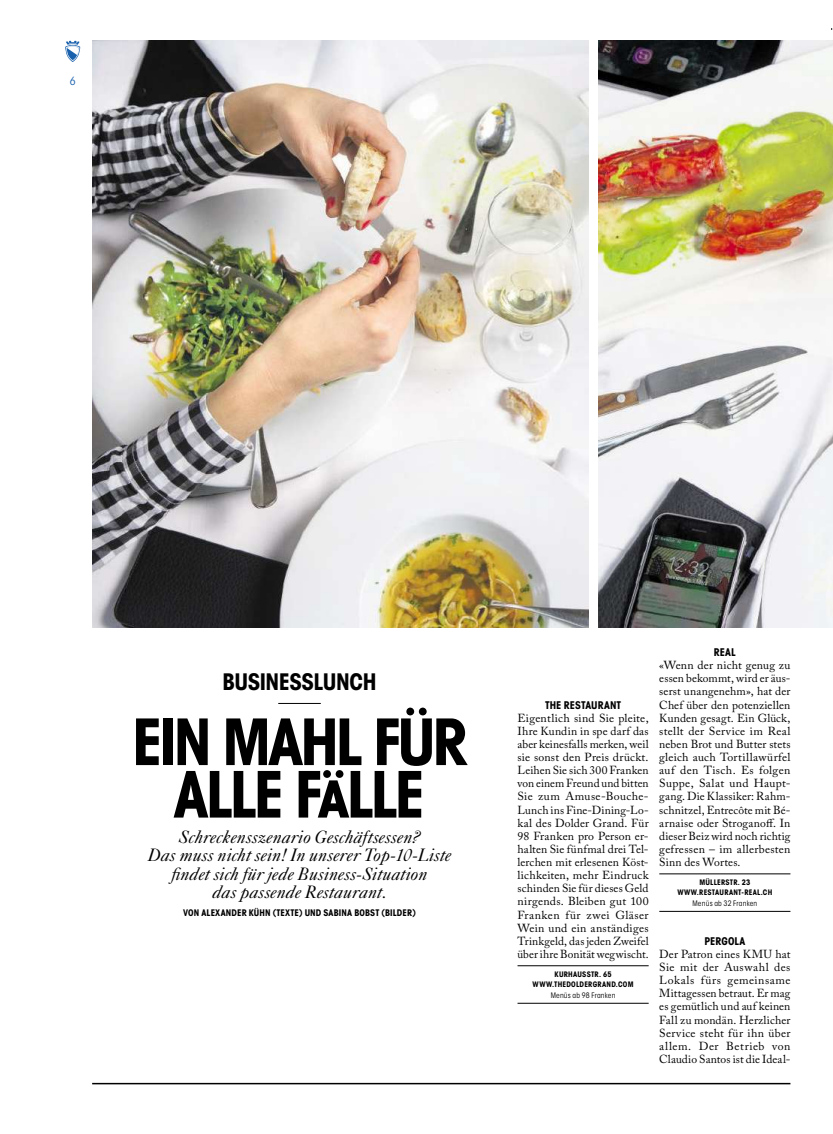
<style>
.page{position:relative;width:833px;height:1134px;background:#fff}
.page>*{position:absolute;margin:0;border:0;box-sizing:border-box;transform-origin:0 0}
.t1{font:700 condensed 63px/52.5px "ZTITC Avant Garde Gothic";letter-spacing:-.06em;color:#000;text-align:center}
.t2{font:700 condensed 22.5px "ZTITC Avant Garde Gothic";letter-spacing:-.02em;color:#000}
.t3{font:italic 18px/18.4px "Caslon 540 LT Std";letter-spacing:.005em;color:#000;text-align:center}
.t4{font:11.62px/13.1px "Adobe Caslon Pro";letter-spacing:.015em;color:#000;text-align:justify}
.t5{font:condensed 11.25px "ZTITC Avant Garde Gothic";color:#1a61ad}
.t6{font:700 condensed 10.5px "ZTITC Avant Garde Gothic";letter-spacing:.01em;color:#000}
.t7{font:700 condensed 9px "ZTITC Avant Garde Gothic";letter-spacing:.015em;color:#000}
.t8{font:700 condensed 7.5px/10.5px "ZTITC Avant Garde Gothic";letter-spacing:.03em;color:#000;text-align:center}
.t9{font:condensed 7.5px "ZTITC Avant Garde Gothic";letter-spacing:.03em;color:#000}
</style>
<div class="page">
<hr style="left:92px;top:1083px;width:698px;height:1px;background:#000">
<hr style="left:278px;top:703px;width:43px;height:1px;background:#000">
<img style="left:92px;top:41px;width:496px;height:586px">
<img style="left:598px;top:41px;width:235px;height:586px">
<hr style="left:517px;top:965px;width:131px;height:1px;background:#000">
<hr style="left:517px;top:1003px;width:131px;height:1px;background:#000">
<hr style="left:659px;top:874px;width:131px;height:1px;background:#000">
<hr style="left:659px;top:911px;width:131px;height:1px;background:#000">
<svg style="left:65px;top:41px;width:16px;height:21px"></svg>
<p class="t5" style="left:70px;top:74px;width:7px">6</p>
<h2 class="t2" style="left:222px;top:667px;width:155px">BUSINESSLUNCH</h2>
<h1 class="t1" style="left:132px;top:715px;width:337px">EIN MAHL FÜR<br>ALLE FäLLE</h1>
<h3 class="t3" style="left:148px;top:828px;width:305px">Schreckensszenario Geschäftsessen?<br>Das muss nicht sein! In unserer Top-10-Liste findet sich für jede Business-Situation<br>das passende Restaurant.</h3>
<p class="t7" style="left:183px;top:907px;width:234px">VON ALEXANDER KÜHN (TEXTE) UND SABINA BOBST (BILDER)</p>
<p class="t6" style="left:545px;top:698px;width:78px">THE RESTAURANT</p>
<p class="t4" style="left:517px;top:711px;width:133px">Eigentlich sind Sie pleite, Ihre Kundin in spe darf das aber keinesfalls merken, weil sie sonst den Preis drückt.<br>Leihen Sie sich 300 Franken von einem Freund und bitten Sie zum Amuse-Bouche-Lunch ins Fine-Dining-Lo&shy;kal des Dolder Grand. Für 98 Franken pro Person er&shy;halten Sie fünfmal drei Tel&shy;lerchen mit erlesenen Köst&shy;lichkeiten, mehr Eindruck schinden Sie für dieses Geld nirgends. Bleiben gut 100<br>Franken für zwei Gläser Wein und ein anständiges Trinkgeld, das jeden Zweifel über ihre Bonität wegwischt.</p>
<p class="t8" style="left:532px;top:968px;width:102px">KURHAUSSTR. 65<br>WWW.THEDOLDERGRAND.COM</p>
<p class="t9" style="left:550px;top:990px;width:66px">Menüs ab 98 Franken</p>
<p class="t6" style="left:714px;top:645px;width:23px">REAL</p>
<p class="t4" style="left:659px;top:658px;width:133px">«Wenn der nicht genug zu essen bekommt, wird er äus&shy;serst unangenehm», hat der Chef über den potenziellen Kunden gesagt. Ein Glück, stellt der Service im Real neben Brot und Butter stets gleich auch Tortillawürfel auf den Tisch. Es folgen Suppe, Salat und Haupt&shy;gang. Die Klassiker: Rahm&shy;schnitzel, Entrecôte mit Bé&shy;arnaise oder Stroganoff. In dieser Beiz wird noch richtig gefressen – im allerbesten Sinn des Wortes.</p>
<p class="t8" style="left:677px;top:877px;width:96px">MÜLLERSTR. 23<br>WWW.RESTAURANT-REAL.CH</p>
<p class="t9" style="left:692px;top:899px;width:66px">Menüs ab 32 Franken</p>
<p class="t6" style="left:704px;top:934px;width:42px">PERGOLA</p>
<p class="t4" style="left:659px;top:947px;width:133px">Der Patron eines KMU hat Sie mit der Auswahl des Lokals fürs gemeinsame Mittagessen betraut. Er mag es gemütlich und auf keinen Fall zu mondän. Herzlicher Service steht für ihn über allem. Der Betrieb von Claudio Santos ist die Ideal-</p>
</div>
